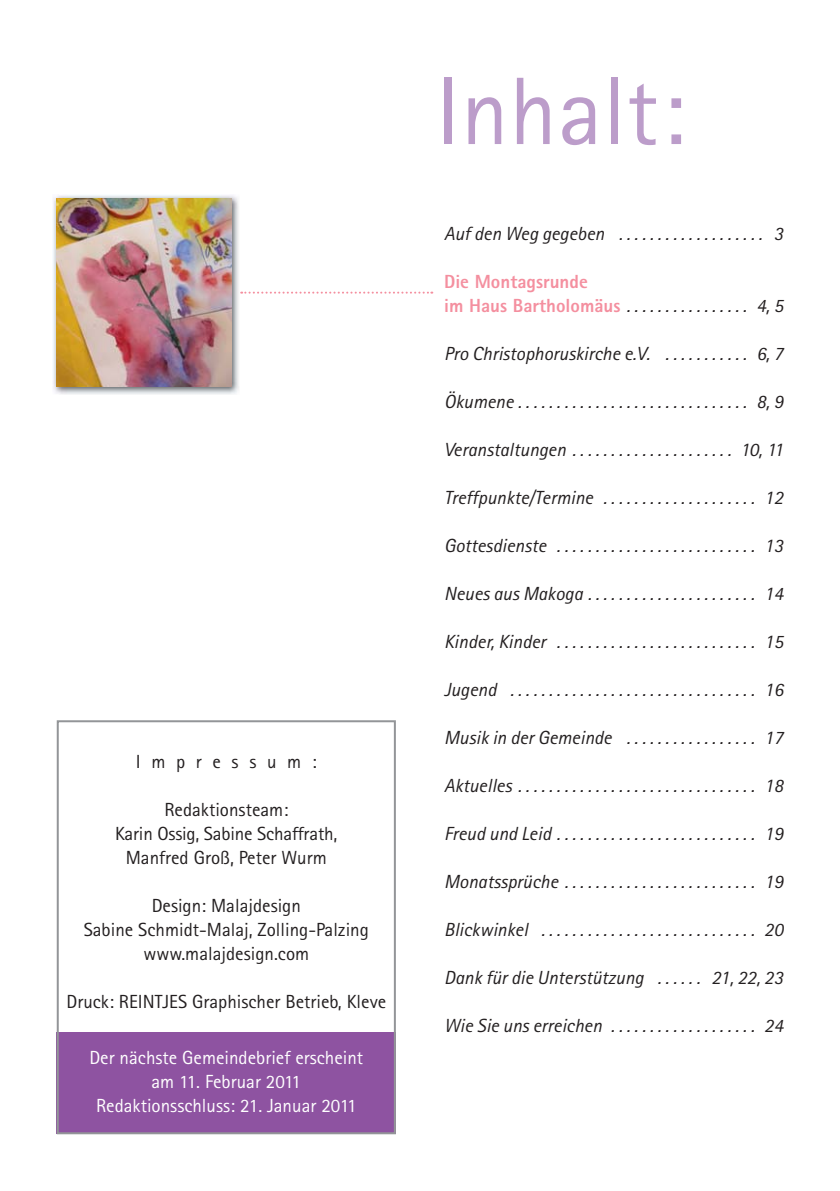
<style>
.page{position:relative;width:840px;height:1191px;background:#fff}
.page>*{position:absolute;margin:0;border:0;box-sizing:border-box;transform-origin:0 0}
.t1{font:96px "Rotis Sans Serif";letter-spacing:.005em;color:#bc9dca}
.t2{font:italic 19px "Rotis Sans Serif";color:#231f20}
.t3{font:19px/24px "Rotis Sans Serif";color:#231f20;text-align:center}
.t4{font:19px/24px "Rotis Sans Serif";color:#fff;text-align:center}
.t5{font:800 19px/24px "Rotis Sans Serif";color:#f48f9f}
.t6{font:19px "Rotis Sans Serif";letter-spacing:.56em;color:#231f20}
.s1{font-weight:400;font-style:italic;color:#231f20}
</style>
<div class="page">
<div style="left:57px;top:1032px;width:338px;height:102px;background:#8e53a1"></div>
<div style="left:57px;top:720px;width:338px;height:414px;border:2px solid #939598"></div>
<img style="left:53px;top:195px;width:186px;height:199px">
<img style="left:57px;top:198px;width:174px;height:188px">
<svg style="left:241px;top:292px;width:191px;height:2px"></svg>
<p class="t6" style="left:136px;top:755px;width:182px">Impressum:</p>
<p class="t3" style="left:115px;top:799px;width:223px">Redaktionsteam:<br>Karin Ossig, Sabine Schaffrath,<br>Manfred Groß, Peter Wurm</p>
<p class="t3" style="left:84px;top:895px;width:286px">Design: Malajdesign<br>Sabine Schmidt-Malaj, Zolling-Palzing www.malajdesign.com</p>
<p class="t3" style="left:66px;top:991px;width:321px">Druck: REINTJES Graphischer Betrieb, Kleve</p>
<p class="t4" style="left:89px;top:1047px;width:275px">Der nächste Gemeindebrief erscheint am 11. Februar 2011<br>Redaktionsschluss: 21. Januar 2011</p>
<h1 class="t1" style="left:435px;top:78px;width:251px">Inhalt:</h1>
<p class="t2" style="left:444px;top:227px;width:340px">Auf den Weg gegeben . . . . . . . . . . . . . . . . . . . 3</p>
<p class="t5" style="left:444px;top:271px;width:340px">Die Montagsrunde<br>im Haus Bartholomäus <span class="s1">. . . . . . . . . . . . . . . . 4, 5</span></p>
<p class="t2" style="left:444px;top:347px;width:340px">Pro Christophoruskirche e.V. . . . . . . . . . . . 6, 7</p>
<p class="t2" style="left:444px;top:395px;width:340px">Ökumene . . . . . . . . . . . . . . . . . . . . . . . . . . . . . . 8, 9</p>
<p class="t2" style="left:444px;top:443px;width:340px">Veranstaltungen . . . . . . . . . . . . . . . . . . . . . 10, 11</p>
<p class="t2" style="left:444px;top:491px;width:340px">Treffpunkte/Termine . . . . . . . . . . . . . . . . . . . . 12</p>
<p class="t2" style="left:444px;top:539px;width:340px">Gottesdienste . . . . . . . . . . . . . . . . . . . . . . . . . . 13</p>
<p class="t2" style="left:444px;top:587px;width:340px">Neues aus Makoga . . . . . . . . . . . . . . . . . . . . . . 14</p>
<p class="t2" style="left:444px;top:635px;width:340px">Kinder, Kinder . . . . . . . . . . . . . . . . . . . . . . . . . . 15</p>
<p class="t2" style="left:444px;top:683px;width:340px">Jugend . . . . . . . . . . . . . . . . . . . . . . . . . . . . . . . . 16</p>
<p class="t2" style="left:444px;top:731px;width:340px">Musik in der Gemeinde . . . . . . . . . . . . . . . . . 17</p>
<p class="t2" style="left:444px;top:779px;width:340px">Aktuelles . . . . . . . . . . . . . . . . . . . . . . . . . . . . . . . 18</p>
<p class="t2" style="left:444px;top:827px;width:340px">Freud und Leid . . . . . . . . . . . . . . . . . . . . . . . . . . 19</p>
<p class="t2" style="left:444px;top:875px;width:340px">Monatssprüche . . . . . . . . . . . . . . . . . . . . . . . . . 19</p>
<p class="t2" style="left:444px;top:923px;width:340px">Blickwinkel . . . . . . . . . . . . . . . . . . . . . . . . . . . . 20</p>
<p class="t2" style="left:444px;top:971px;width:340px">Dank für die Unterstützung . . . . . . 21, 22, 23</p>
<p class="t2" style="left:444px;top:1019px;width:340px">Wie Sie uns erreichen . . . . . . . . . . . . . . . . . . . 24</p>
</div>
